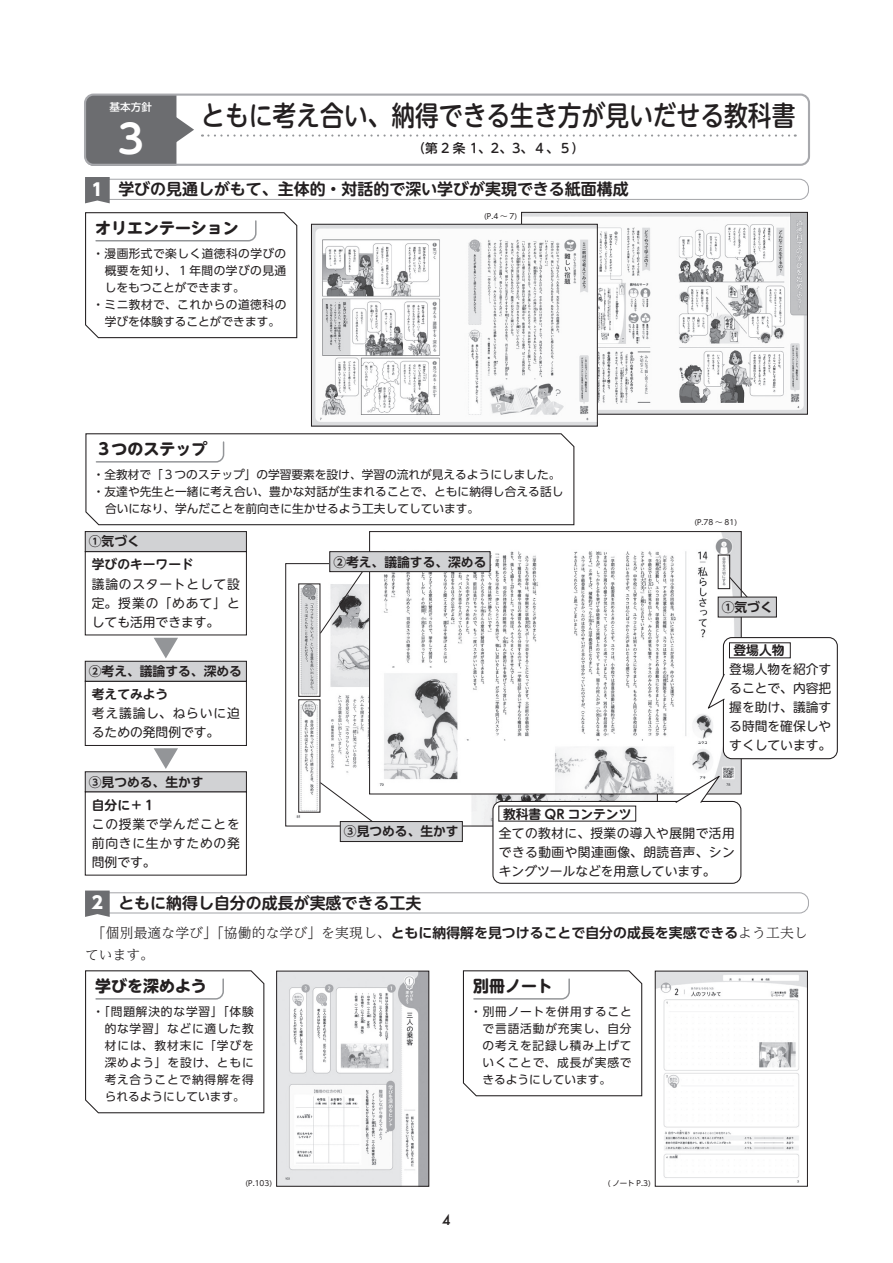
<style>
.page{position:relative;width:893px;height:1263px;background:#fff}
.page>*{position:absolute;margin:0;border:0;box-sizing:border-box;transform-origin:0 0}
.t1{font:700 39.3px "UD Shin M Go Pro De";color:#fff}
.t2{font:500 27.6px "UD Shin M Go Pro";color:#231f20;scale:.86 1}
.t3{font:800 16.95px "UD Shin Go Pr 6 N";color:#fff}
.t4{font:700 15.9px "UD Shin M Go Pro De";color:#231f20}
.t5{font:700 15.9px "UD Shin M Go Pro";color:#231f20}
.t6{font:300 13.8px/22.4px "UD Reimin Pr 6 N";letter-spacing:.005em;color:#231f20}
.t7{font:500 13.8px "Futura";color:#231f20}
.t8{font:12.75px/19.2px "UD Shin M Go Pro";letter-spacing:.03em;color:#231f20;text-align:justify}
.t9{font:700 12.75px "UD Shin Go Pr 6 N De";color:#231f20}
.t10{font:700 12.75px "UD Shin M Go Pro De";color:#231f20}
.t11{font:500 12.75px "UD Shin M Go Pro";color:#231f20}
.t12{font:11.7px/17px "UD Shin Go Pr 6 N";letter-spacing:.005em;color:#231f20;text-align:justify}
.t13{font:11.7px "UD Shin Go Pr 6 N";letter-spacing:.04em;color:#231f20}
.t14{font:500 10.65px "UD Shin M Go Pro";color:#fff}
.t15{font:7.5px "UD Shin Go Pro";color:#231f20}
.s1{font-family:"UD Shin Go Pr 6 N De";font-weight:700}
</style>
<div class="page">
<img style="left:523px;top:214px;width:283px;height:198px">
<div style="left:521px;top:212px;width:287px;height:202px;border:1px solid #231f20"></div>
<div style="left:93px;top:179px;width:716px;height:21px;border:1px solid #a8a9ad;border-radius:9px"></div>
<svg style="left:85px;top:177px;width:25px;height:26px"></svg>
<div style="left:84px;top:94px;width:726px;height:72px;border:2px solid #a8a9ad;border-radius:9px"></div>
<svg style="left:85px;top:95px;width:109px;height:71px;background:#818285"></svg>
<svg style="left:202px;top:134px;width:594px;height:3px"></svg>
<img style="left:313px;top:226px;width:283px;height:198px">
<div style="left:311px;top:224px;width:287px;height:202px;border:1px solid #231f20"></div>
<img style="left:296px;top:565px;width:360px;height:259px">
<img style="left:278px;top:973px;width:149px;height:211px">
<div style="left:276px;top:971px;width:153px;height:215px;border:1px solid #231f20"></div>
<img style="left:657px;top:973px;width:149px;height:210px">
<div style="left:655px;top:971px;width:153px;height:215px;border:1px solid #231f20"></div>
<svg style="left:85px;top:433px;width:490px;height:93px"></svg>
<svg style="left:85px;top:212px;width:213px;height:127px"></svg>
<svg style="left:85px;top:970px;width:180px;height:144px"></svg>
<svg style="left:462px;top:970px;width:181px;height:127px"></svg>
<svg style="left:86px;top:434px;width:488px;height:91px"></svg>
<img style="left:371px;top:533px;width:368px;height:259px">
<div style="left:369px;top:531px;width:372px;height:263px;border:1px solid #231f20"></div>
<div style="left:723px;top:638px;width:114px;height:121px;background:#fff;border-radius:9px"></div>
<div style="left:723px;top:637px;width:115px;height:122px;border:1px solid #231f20;border-radius:9px"></div>
<div style="left:493px;top:801px;width:248px;height:82px;background:#fff;border-radius:9px"></div>
<div style="left:492px;top:801px;width:249px;height:83px;border:1px solid #231f20;border-radius:9px"></div>
<svg style="left:706px;top:673px;width:19px;height:38px"></svg>
<svg style="left:675px;top:773px;width:48px;height:30px"></svg>
<div style="left:93px;top:892px;width:716px;height:21px;border:1px solid #a8a9ad;border-radius:9px"></div>
<svg style="left:85px;top:890px;width:25px;height:27px"></svg>
<div style="left:718px;top:555px;width:12px;height:34px;border:1px solid #231f20"></div>
<div style="left:298px;top:584px;width:22px;height:112px;border:1px solid #231f20"></div>
<div style="left:298px;top:699px;width:22px;height:113px;border:1px solid #231f20"></div>
<svg style="left:729px;top:577px;width:19px;height:20px"></svg>
<div style="left:718px;top:597px;width:58px;height:20px;background:#d1d2d4"></div>
<svg style="left:320px;top:569px;width:45px;height:65px"></svg>
<svg style="left:320px;top:782px;width:58px;height:44px"></svg>
<div style="left:330px;top:552px;width:160px;height:20px;background:#d1d2d4"></div>
<div style="left:330px;top:551px;width:160px;height:21px;border:1px solid #231f20"></div>
<div style="left:340px;top:821px;width:122px;height:20px;background:#d1d2d4"></div>
<div style="left:340px;top:821px;width:123px;height:21px;border:1px solid #231f20"></div>
<div style="left:85px;top:551px;width:162px;height:84px;border:1px solid #231f20"></div>
<div style="left:85px;top:532px;width:161px;height:20px;background:#d1d2d4"></div>
<div style="left:85px;top:531px;width:162px;height:21px;border:1px solid #231f20"></div>
<div style="left:85px;top:681px;width:162px;height:65px;border:1px solid #231f20"></div>
<div style="left:85px;top:661px;width:161px;height:20px;background:#d1d2d4"></div>
<div style="left:85px;top:661px;width:162px;height:20px;border:1px solid #231f20"></div>
<div style="left:85px;top:791px;width:162px;height:84px;border:1px solid #231f20"></div>
<div style="left:85px;top:772px;width:161px;height:20px;background:#d1d2d4"></div>
<div style="left:85px;top:771px;width:162px;height:21px;border:1px solid #231f20"></div>
<svg style="left:154px;top:638px;width:24px;height:20px"></svg>
<svg style="left:154px;top:748px;width:24px;height:21px"></svg>
<p class="t14" style="left:109px;top:98px;width:44px">基本方針</p>
<h1 class="t1" style="left:111px;top:107px;width:41px">３</h1>
<h2 class="t2" style="left:201px;top:93px;width:692px">ともに考え合い、納得できる生き方が見いだせる教科書</h2>
<p class="t11" style="left:412px;top:137px;width:173px">（第2 条 1、2、3、４、５(</p>
<h3 class="t3" style="left:89px;top:175px;width:19px">１</h3>
<h3 class="t4" style="left:118px;top:176px;width:512px">学びの見通しがもて、主体的・対話的で深い学びが実現できる紙面構成</h3>
<h3 class="t5" style="left:95px;top:215px;width:145px">オリエンテーション</h3>
<p class="t13" style="left:92px;top:244px;width:195px">・漫画形式で楽しく道徳科の学びの</p>
<p class="t13" style="left:105px;top:261px;width:183px">概要を知り、１年間の学びの見通</p>
<p class="t12" style="left:105px;top:279px;width:142px">しをもつことができます。</p>
<p class="t13" style="left:92px;top:295px;width:195px">・ミニ教材で、これからの道徳科の</p>
<p class="t12" style="left:105px;top:313px;width:177px">学びを体験することができます。</p>
<h3 class="t5" style="left:96px;top:436px;width:113px">３つのステップ</h3>
<p class="t15" style="left:484px;top:210px;width:34px">P( .4~7(</p>
<p class="t12" style="left:93px;top:466px;width:469px">・全教材で「３つのステップ」の学習要素を設け、学習の流れが見えるようにしました。</p>
<p class="t12" style="left:93px;top:483px;width:472px">・友達や先生と一緒に考え合い、豊かな対話が生まれることで、ともに納得し合える話し</p>
<p class="t12" style="left:105px;top:500px;width:376px">合いになり、学んだことを前向きに生かせるよう工夫してしています。</p>
<p class="t9" style="left:89px;top:531px;width:53px">①気づく</p>
<p class="t10" style="left:92px;top:554px;width:104px">学びのキーワード</p>
<p class="t8" style="left:92px;top:573px;width:149px">議論のスタートとして設定。授業の「めあて」としても活用できます。</p>
<p class="t9" style="left:89px;top:661px;width:155px">②考え、議論する、深める</p>
<p class="t10" style="left:92px;top:684px;width:78px">考えてみよう</p>
<p class="t8" style="left:92px;top:703px;width:150px">考え議論し、ねらいに迫るための発問例です。</p>
<p class="t9" style="left:89px;top:771px;width:116px">③見つめる、生かす</p>
<p class="t9" style="left:333px;top:551px;width:155px">②考え、議論する、深める</p>
<p class="t15" style="left:694px;top:516px;width:44px">P( .78 ~ 81(</p>
<p class="t9" style="left:722px;top:597px;width:53px">①気づく</p>
<p class="t10" style="left:733px;top:639px;width:53px">登場人物</p>
<p class="t8" style="left:729px;top:659px;width:104px">登場人物を紹介することで、内容把握を助け、議論する時間を確保しやすくしています。</p>
<p class="t10" style="left:92px;top:794px;width:65px">自分に＋１</p>
<p class="t8" style="left:92px;top:814px;width:149px">この授業で学んだことを前向きに生かすための発問例です。</p>
<p class="t9" style="left:344px;top:821px;width:116px">③見つめる、生かす</p>
<p class="t10" style="left:503px;top:803px;width:130px">教科書 QR コンテンツ</p>
<p class="t8" style="left:499px;top:822px;width:238px">全ての教材に、授業の導入や展開で活用できる動画や関連画像、朗読音声、シンキングツールなどを用意しています。</p>
<h3 class="t4" style="left:118px;top:890px;width:304px">ともに納得し自分の成長が実感できる工夫</h3>
<p class="t6" style="left:85px;top:921px;width:724px">　「個別最適な学び」「協働的な学び」を実現し、<span class="s1">ともに納得解を見つけることで自分の成長を実感できる</span>よう工夫しています。</p>
<h3 class="t3" style="left:89px;top:889px;width:19px">２</h3>
<h3 class="t5" style="left:95px;top:973px;width:113px">学びを深めよう</h3>
<h3 class="t5" style="left:473px;top:973px;width:81px">別冊ノート</h3>
<p class="t12" style="left:105px;top:1003px;width:151px;text-indent:-12px">・「問題解決的な学習」「体験的な学習」などに適した教材には、教材末に「学びを深めよう」を設け、ともに考え合うことで納得解を得られるようにしています。</p>
<p class="t12" style="left:483px;top:1003px;width:151px;text-indent:-12px">・別冊ノートを併用することで言語活動が充実し、自分の考えを記録し積み上げていくことで、成長が実感できるようにしています。</p>
<p class="t15" style="left:245px;top:1176px;width:28px">P( .103)</p>
<p class="t7" style="left:442px;top:1210px;width:10px">4</p>
<p class="t15" style="left:608px;top:1176px;width:44px">( ノート P.3(</p>
</div>
